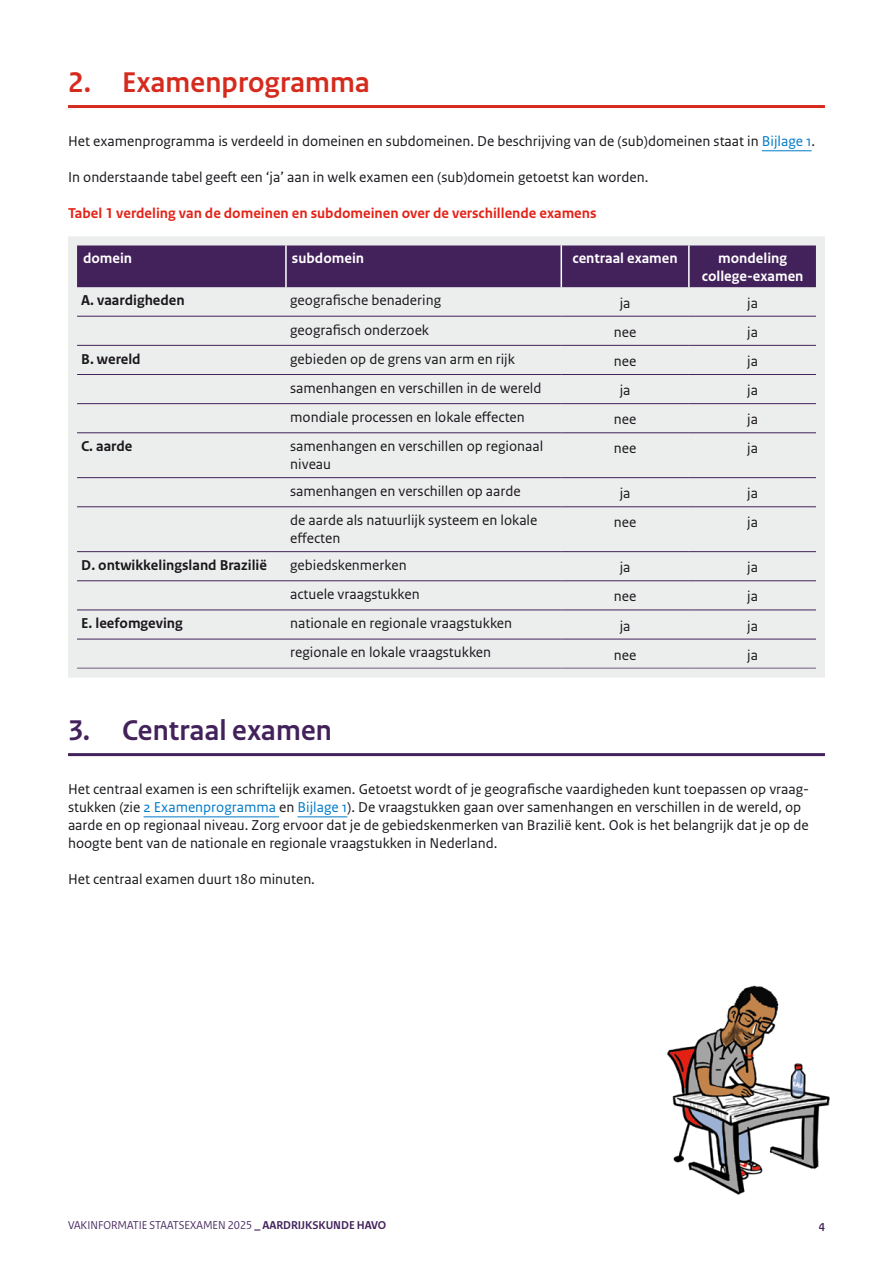
<style>
.page{position:relative;width:893px;height:1263px;background:#fff}
.page>*{position:absolute;margin:0;border:0;box-sizing:border-box;transform-origin:0 0}
.H2_kop_1_Paars{font:700 30px "Rijksoverheid Sans Heading";letter-spacing:.01em;color:#d52b1e}
.H2_kop_1_Paars-2{font:700 30px "Rijksoverheid Sans Heading";letter-spacing:.01em;color:#43225b}
.P_plat{font:15px/18px "Rijksoverheid Sans Text";color:#1a171c}
.Tabel_bodytekst{font:15px/18px "Rijksoverheid Sans Text";color:#1a171c}
.P_bodytekst{font:700 15px "Rijksoverheid Sans Text";color:#1a171c}
.P_Tabelverwijzing{font:700 15px "Rijksoverheid Sans Text";color:#e32318}
.P_bodytekst-2{font:700 15px/18px "Rijksoverheid Sans Text";color:#fff;text-align:center}
.t1{font:12px "Rijksoverheid Sans Heading";color:#43225b}
.t2{font:700 12px "Rijksoverheid Sans Heading";color:#43225b}
.s1{color:#007bc7}
.s2{font-weight:700}
</style>
<div class="page">
<hr style="left:68px;top:105px;width:757px;height:3px;background:#d52b1e">
<hr style="left:762px;top:150px;width:50px;height:1px;background:#007bc7">
<hr style="left:68px;top:753px;width:757px;height:3px;background:#43225b">
<hr style="left:144px;top:816px;width:135px;height:1px;background:#007bc7">
<hr style="left:297px;top:816px;width:50px;height:1px;background:#007bc7">
<svg style="left:68px;top:236px;width:757px;height:442px;background:#d8d5db"></svg>
<img style="left:667px;top:985px;width:163px;height:210px">
<h2 class="H2_kop_1_Paars" style="left:68px;top:66px;width:303px">2. Examenprogramma</h2>
<p class="P_plat" style="left:68px;top:133px;width:749px">Het examenprogramma is verdeeld in domeinen en subdomeinen. De beschrijving van de (sub)domeinen staat in <span class="s1">Bijlage 1</span>.</p>
<p class="P_plat" style="left:68px;top:169px;width:582px">In onderstaande tabel geeft een ‘ja’ aan in welk examen een (sub)domein getoetst kan worden.</p>
<p class="P_Tabelverwijzing" style="left:68px;top:205px;width:530px">Tabel 1 verdeling van de domeinen en subdomeinen over de verschillende examens</p>
<p class="P_bodytekst-2" style="left:83px;top:250px;width:51px">domein</p>
<p class="P_bodytekst-2" style="left:292px;top:250px;width:74px">subdomein</p>
<p class="P_bodytekst-2" style="left:572px;top:250px;width:107px">centraal examen</p>
<p class="P_bodytekst-2" style="left:702px;top:250px;width:103px">mondeling college-examen</p>
<p class="P_bodytekst" style="left:81px;top:292px;width:105px">A. vaardigheden</p>
<p class="Tabel_bodytekst" style="left:290px;top:292px;width:152px">geografische benadering</p>
<p class="Tabel_bodytekst" style="left:620px;top:294px;width:12px">ja</p>
<p class="Tabel_bodytekst" style="left:747px;top:294px;width:12px">ja</p>
<p class="Tabel_bodytekst" style="left:290px;top:321px;width:140px">geografisch onderzoek</p>
<p class="Tabel_bodytekst" style="left:614px;top:323px;width:24px">nee</p>
<p class="Tabel_bodytekst" style="left:747px;top:323px;width:12px">ja</p>
<p class="P_bodytekst" style="left:81px;top:350px;width:61px">B. wereld</p>
<p class="Tabel_bodytekst" style="left:290px;top:350px;width:226px">gebieden op de grens van arm en rijk</p>
<p class="Tabel_bodytekst" style="left:614px;top:352px;width:24px">nee</p>
<p class="Tabel_bodytekst" style="left:747px;top:352px;width:12px">ja</p>
<p class="Tabel_bodytekst" style="left:290px;top:379px;width:253px">samenhangen en verschillen in de wereld</p>
<p class="Tabel_bodytekst" style="left:620px;top:381px;width:12px">ja</p>
<p class="Tabel_bodytekst" style="left:747px;top:381px;width:12px">ja</p>
<p class="Tabel_bodytekst" style="left:290px;top:408px;width:236px">mondiale processen en lokale effecten</p>
<p class="Tabel_bodytekst" style="left:614px;top:411px;width:24px">nee</p>
<p class="Tabel_bodytekst" style="left:747px;top:411px;width:12px">ja</p>
<p class="P_bodytekst" style="left:81px;top:438px;width:53px">C. aarde</p>
<p class="Tabel_bodytekst" style="left:290px;top:437px;width:255px">samenhangen en verschillen op regionaal niveau</p>
<p class="Tabel_bodytekst" style="left:614px;top:440px;width:24px">nee</p>
<p class="Tabel_bodytekst" style="left:747px;top:440px;width:12px">ja</p>
<p class="Tabel_bodytekst" style="left:290px;top:482px;width:232px">samenhangen en verschillen op aarde</p>
<p class="Tabel_bodytekst" style="left:620px;top:485px;width:12px">ja</p>
<p class="Tabel_bodytekst" style="left:747px;top:485px;width:12px">ja</p>
<p class="Tabel_bodytekst" style="left:290px;top:511px;width:249px">de aarde als natuurlijk systeem en lokale effecten</p>
<p class="Tabel_bodytekst" style="left:614px;top:514px;width:24px">nee</p>
<p class="Tabel_bodytekst" style="left:747px;top:514px;width:12px">ja</p>
<p class="P_bodytekst" style="left:81px;top:557px;width:187px">D. ontwikkelingsland Brazilië</p>
<p class="Tabel_bodytekst" style="left:290px;top:556px;width:118px">gebiedskenmerken</p>
<p class="Tabel_bodytekst" style="left:620px;top:559px;width:12px">ja</p>
<p class="Tabel_bodytekst" style="left:747px;top:559px;width:12px">ja</p>
<p class="Tabel_bodytekst" style="left:290px;top:585px;width:131px">actuele vraagstukken</p>
<p class="Tabel_bodytekst" style="left:614px;top:588px;width:24px">nee</p>
<p class="Tabel_bodytekst" style="left:747px;top:588px;width:12px">ja</p>
<p class="P_bodytekst" style="left:81px;top:615px;width:103px">E. leefomgeving</p>
<p class="Tabel_bodytekst" style="left:290px;top:615px;width:223px">nationale en regionale vraagstukken</p>
<p class="Tabel_bodytekst" style="left:620px;top:617px;width:12px">ja</p>
<p class="Tabel_bodytekst" style="left:747px;top:617px;width:12px">ja</p>
<p class="Tabel_bodytekst" style="left:290px;top:644px;width:202px">regionale en lokale vraagstukken</p>
<p class="Tabel_bodytekst" style="left:614px;top:646px;width:24px">nee</p>
<p class="Tabel_bodytekst" style="left:747px;top:646px;width:12px">ja</p>
<h2 class="H2_kop_1_Paars-2" style="left:68px;top:714px;width:265px">3. Centraal examen</h2>
<p class="P_plat" style="left:68px;top:781px;width:743px">Het centraal examen is een schriftelijk examen. Getoetst wordt of je geografische vaardigheden kunt toepassen op vraag&shy;stukken (zie <span class="s1">2 Examenprogramma</span> en <span class="s1">Bijlage 1</span>). De vraagstukken gaan over samenhangen en verschillen in de wereld, op aarde en op regionaal niveau. Zorg ervoor dat je de gebiedskenmerken van Brazilië kent. Ook is het belangrijk dat je op de hoogte bent van de nationale en regionale vraagstukken in Nederland.</p>
<p class="P_plat" style="left:68px;top:871px;width:248px">Het centraal examen duurt 180 minuten.</p>
<p class="t1" style="left:68px;top:1218px;width:320px">VAKINFORMATIE STAATSEXAMEN 2025 <span class="s2">_ AARDRIJKSKUNDE HAVO</span></p>
<p class="t2" style="left:819px;top:1219px;width:8px">4</p>
</div>
